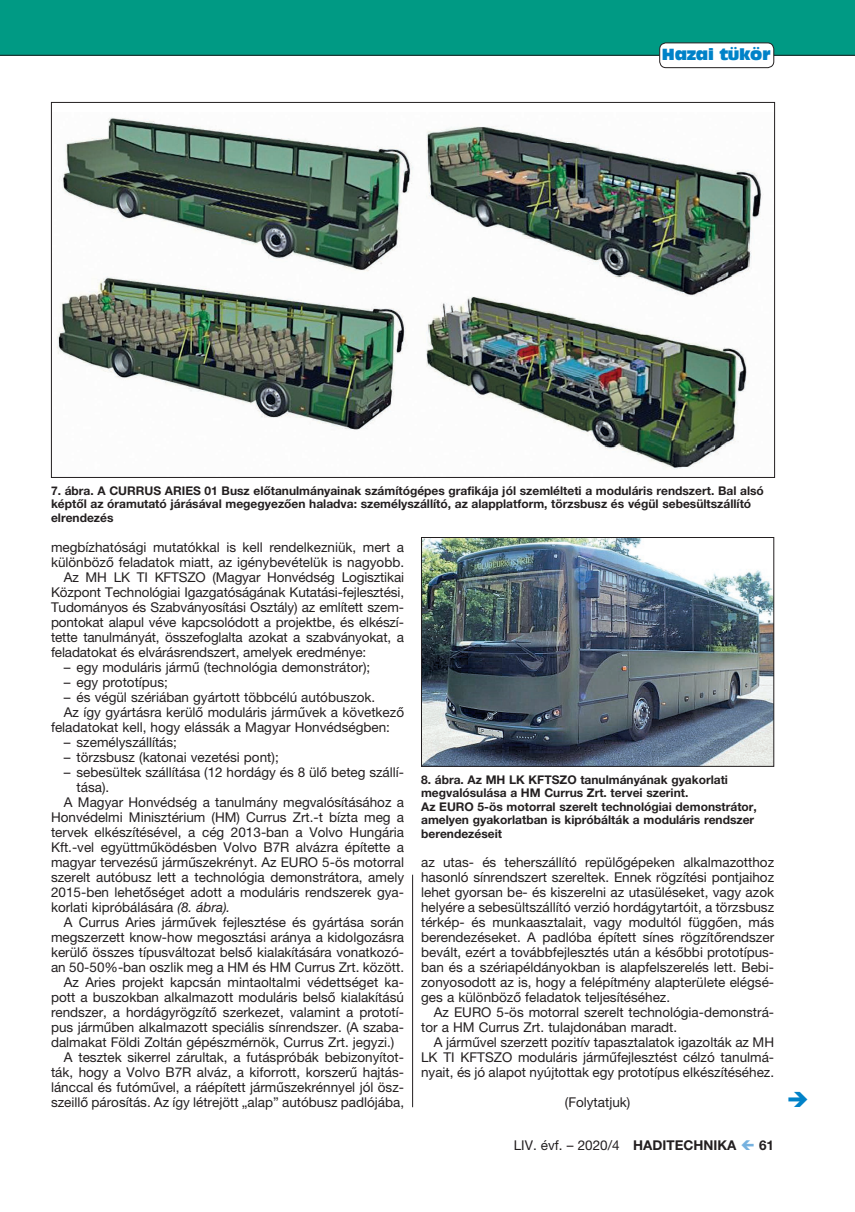
<style>
.page{position:relative;width:855px;height:1212px;background:#fff}
.page>*{position:absolute;margin:0;border:0;box-sizing:border-box;transform-origin:0 0}
.t1{font:15px "Antique Olive Compact";letter-spacing:-.02em;color:#0082c8}
.t2{font:13.5px/15px "Helvetica Neue LT Pro";color:#231f20;text-align:justify}
.t3{font:700 13.5px "Helvetica Neue LT Pro";color:#231f20}
.t4{font:700 12px/13.5px "Helvetica Neue LT Pro";color:#231f20}
.s1{font-style:italic}
.s2{font-weight:700}
</style>
<div class="page">
<div style="left:0;top:0;width:855px;height:55px;background:#009a84"></div>
<hr style="left:0;top:55px;width:855px;height:1px;background:#231f20">
<div style="left:659px;top:43px;width:114px;height:25px;background:#fff;border-radius:6px"></div>
<div style="left:659px;top:43px;width:115px;height:25px;border:1px solid #231f20;border-radius:6px"></div>
<img style="left:57px;top:118px;width:705px;height:351px">
<img style="left:423px;top:539px;width:349px;height:226px">
<div style="left:421px;top:537px;width:353px;height:230px;border:1px solid #231f20"></div>
<hr style="left:412px;top:875px;width:1px;height:232px;background:#231f20">
<p class="t1" style="left:662px;top:44px;width:110px">Hazai tükör</p>
<p class="t4" style="left:51px;top:484px;width:714px">7. ábra. A CURRUS ARIES 01 Busz előtanulmányainak számítógépes grafikája jól szemlélteti a moduláris rendszert. Bal alsó képtől az óramutató járásával megegyezően haladva: személyszállító, az alapplatform, törzsbusz és végül sebesültszállító elrendezés</p>
<p class="t2" style="left:51px;top:540px;width:354px">megbízhatósági mutatókkal is kell rendelkezniük, mert a</p>
<p class="t2" style="left:51px;top:555px;width:354px">különböző feladatok miatt, az igénybevételük is nagyobb.</p>
<p class="t2" style="left:64px;top:570px;width:342px">Az MH LK TI KFTSZO (Magyar Honvédség Logisztikai</p>
<p class="t2" style="left:51px;top:585px;width:354px">Központ Technológiai Igazgatóságának Kutatási-fejlesztési,</p>
<p class="t2" style="left:51px;top:600px;width:354px">Tudományos és Szabványosítási Osztály) az említett szem-</p>
<p class="t2" style="left:51px;top:615px;width:354px">pontokat alapul véve kapcsolódott a projektbe, és elkészí-</p>
<p class="t2" style="left:51px;top:630px;width:354px">tette tanulmányát, összefoglalta azokat a szabványokat, a</p>
<p class="t2" style="left:51px;top:645px;width:317px">feladatokat és elvárásrendszert, amelyek eredménye:</p>
<p class="t2" style="left:64px;top:660px;width:308px">– egy moduláris jármű (technológia demonstrátor);</p>
<p class="t2" style="left:64px;top:675px;width:106px">– egy prototípus;</p>
<p class="t2" style="left:64px;top:690px;width:313px">– és végül szériában gyártott többcélú autóbuszok.</p>
<p class="t2" style="left:64px;top:705px;width:342px">Az így gyártásra kerülő moduláris járművek a következő</p>
<p class="t2" style="left:51px;top:720px;width:340px">feladatokat kell, hogy elássák a Magyar Honvédségben:</p>
<p class="t2" style="left:64px;top:735px;width:115px">– személyszállítás;</p>
<p class="t2" style="left:64px;top:750px;width:216px">– törzsbusz (katonai vezetési pont);</p>
<p class="t2" style="left:64px;top:765px;width:342px">– sebesültek szállítása (12 hordágy és 8 ülő beteg szállí-</p>
<p class="t2" style="left:77px;top:780px;width:34px">tása).</p>
<p class="t2" style="left:64px;top:795px;width:342px">A Magyar Honvédség a tanulmány megvalósításához a</p>
<p class="t2" style="left:51px;top:810px;width:354px">Honvédelmi Minisztérium (HM) Currus Zrt.-t bízta meg a</p>
<p class="t2" style="left:51px;top:825px;width:354px">tervek elkészítésével, a cég 2013-ban a Volvo Hungária</p>
<p class="t2" style="left:51px;top:840px;width:354px">Kft.-vel együttműködésben Volvo B7R alvázra építette a</p>
<p class="t2" style="left:51px;top:855px;width:354px">magyar tervezésű járműszekrényt. Az EURO 5-ös motorral</p>
<p class="t2" style="left:51px;top:870px;width:354px">szerelt autóbusz lett a technológia demonstrátora, amely</p>
<p class="t2" style="left:51px;top:885px;width:354px">2015-ben lehetőséget adott a moduláris rendszerek gya-</p>
<p class="t2" style="left:51px;top:900px;width:181px">korlati kipróbálására <span class="s1">(8. ábra).</span></p>
<p class="t2" style="left:64px;top:915px;width:342px">A Currus Aries járművek fejlesztése és gyártása során</p>
<p class="t2" style="left:51px;top:930px;width:354px">megszerzett know-how megosztási aránya a kidolgozásra</p>
<p class="t2" style="left:51px;top:945px;width:354px">kerülő összes típusváltozat belső kialakítására vonatkozó-</p>
<p class="t2" style="left:51px;top:960px;width:354px">an 50-50%-ban oszlik meg a HM és HM Currus Zrt. között.</p>
<p class="t2" style="left:64px;top:975px;width:342px">Az Aries projekt kapcsán mintaoltalmi védettséget ka-</p>
<p class="t2" style="left:51px;top:990px;width:354px">pott a buszokban alkalmazott moduláris belső kialakítású</p>
<p class="t2" style="left:51px;top:1005px;width:354px">rendszer, a hordágyrögzítő szerkezet, valamint a prototí-</p>
<p class="t2" style="left:51px;top:1020px;width:354px">pus járműben alkalmazott speciális sínrendszer. (A szaba-</p>
<p class="t2" style="left:51px;top:1035px;width:345px">dalmakat Földi Zoltán gépészmérnök, Currus Zrt. jegyzi.)</p>
<p class="t2" style="left:64px;top:1050px;width:342px">A tesztek sikerrel zárultak, a futáspróbák bebizonyítot-</p>
<p class="t2" style="left:51px;top:1065px;width:354px">ták, hogy a Volvo B7R alváz, a kiforrott, korszerű hajtás-</p>
<p class="t2" style="left:51px;top:1080px;width:354px">lánccal és futóművel, a ráépített járműszekrénnyel jól ös -</p>
<p class="t2" style="left:51px;top:1095px;width:354px">szeillő párosítás. Az így létrejött „alap” autóbusz padlójába,</p>
<p class="t4" style="left:421px;top:772px;width:337px">8. ábra. Az MH LK KFTSZO tanulmányának gyakorlati megvalósulása a HM Currus Zrt. tervei szerint.<br>Az EURO 5-ös motorral szerelt technológiai demonstrátor, amelyen gyakorlatban is kipróbálták a moduláris rendszer berendezéseit</p>
<p class="t2" style="left:421px;top:855px;width:354px">az utas- és teherszállító repülőgépeken alkalmazotthoz hasonló sínrendszert szereltek. Ennek rögzítési pontjaihoz lehet gyorsan be- és kiszerelni az utasüléseket, vagy azok helyére a sebesültszállító verzió hordágytartóit, a törzsbusz térkép- és munkaasztalait, vagy modultól függően, más berendezéseket. A padlóba épített sínes rögzítőrendszer bevált, ezért a továbbfejlesztés után a későbbi prototípus&shy;ban és a szériapéldányokban is alapfelszerelés lett. Bebi&shy;zonyosodott az is, hogy a felépítmény alapterülete elégsé&shy;ges a különböző feladatok teljesítéséhez.</p>
<p class="t2" style="left:421px;top:1004px;width:354px;text-indent:13px">Az EURO 5-ös motorral szerelt technológia-demonstrá&shy;tor a HM Currus Zrt. tulajdonában maradt.</p>
<p class="t2" style="left:421px;top:1034px;width:354px;text-indent:13px">A járművel szerzett pozitív tapasztalatok igazolták az MH LK TI KFTSZO moduláris járműfejlesztést célzó tanulmá&shy;nyait, és jó alapot nyújtottak egy prototípus elkészítéséhez.</p>
<p class="t2" style="left:565px;top:1094px;width:67px">(Folytatjuk)</p>
<p class="t2" style="left:514px;top:1137px;width:224px">LIV. évf. – 2020/4 <span class="s2">HADITECHNIKA</span></p>
<p class="t3" style="left:759px;top:1137px;width:17px">61</p>
</div>
